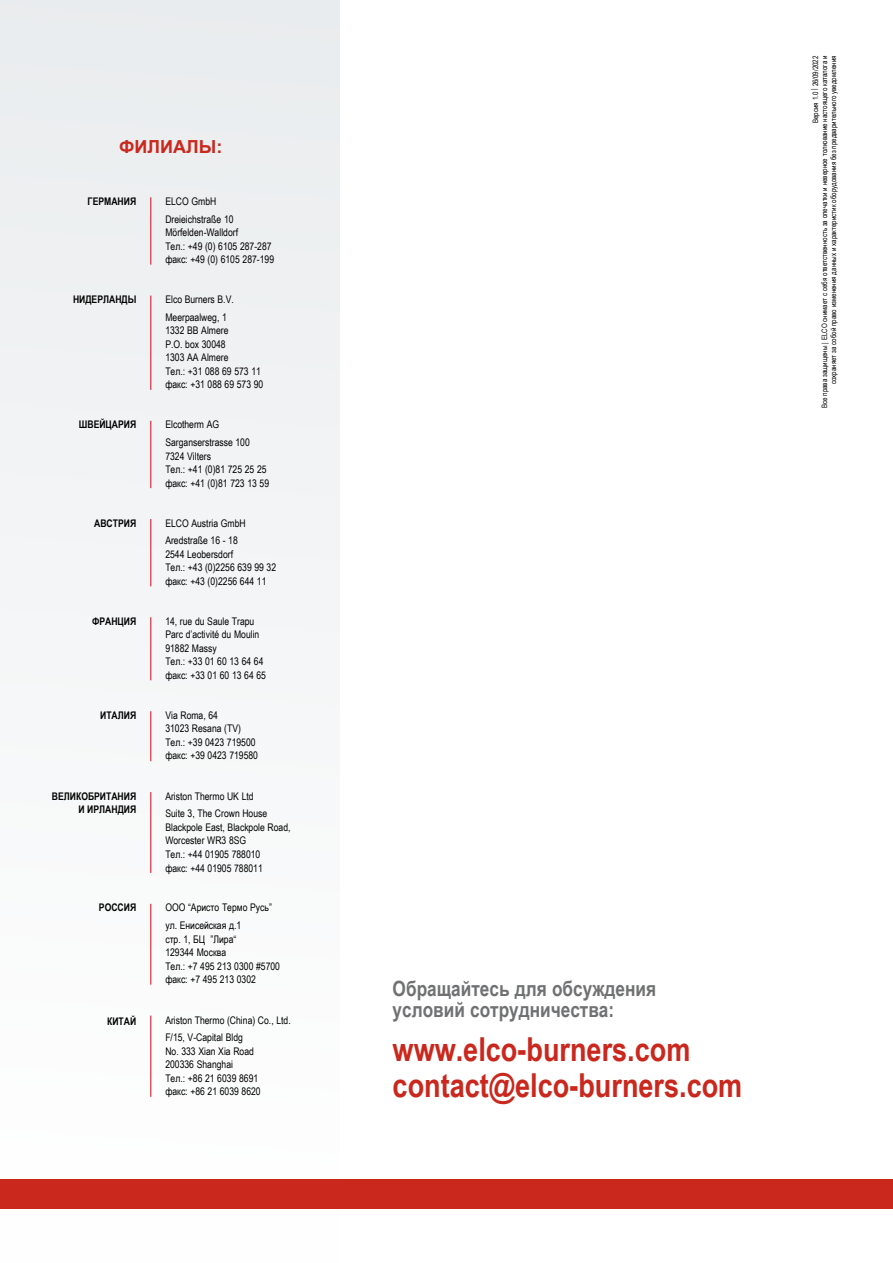
<style>
.page{position:relative;width:893px;height:1263px;background:#fff}
.page>*{position:absolute;margin:0;border:0;box-sizing:border-box;transform-origin:0 0}
.t1{font:700 33px/36px "Arial Narrow";color:#ca271d}
.t2{font:700 21px/21px "Arial Narrow";color:#707172}
.t3{font:700 18px "Arial";color:#ca271d}
.t4{font:10.5px/13.5px "Arial Narrow";color:#000}
.t5{font:700 10.5px/13.5px "Arial Narrow";color:#000;text-align:right}
.t6{font:7.5px/9px "Arial Narrow";color:#000;text-align:right}
</style>
<div class="page">
<div style="left:0;top:0;width:340px;height:1263px;background:#f4f5f6"></div>
<div style="left:0;top:1179px;width:893px;height:30px;background:#ca271d"></div>
<hr style="left:150px;top:1015px;width:1px;height:82px;background:#cd071e">
<hr style="left:150px;top:711px;width:1px;height:50px;background:#cd071e">
<hr style="left:150px;top:617px;width:1px;height:63px;background:#cd071e">
<hr style="left:150px;top:792px;width:1px;height:81px;background:#cd071e">
<hr style="left:150px;top:904px;width:1px;height:81px;background:#cd071e">
<hr style="left:150px;top:296px;width:1px;height:94px;background:#cd071e">
<hr style="left:150px;top:421px;width:1px;height:67px;background:#cd071e">
<hr style="left:150px;top:519px;width:1px;height:67px;background:#cd071e">
<hr style="left:150px;top:197px;width:1px;height:68px;background:#cd071e">
<h3 class="t3" style="left:119px;top:134px;width:105px">ФИЛИАЛЫ:</h3>
<p class="t5" style="left:88px;top:194px;width:50px">ГЕРМАНИЯ</p>
<p class="t4" style="left:165px;top:192px;width:70px;line-height:17.7px">ELCO GmbH<br>Dreieichstraße 10</p>
<p class="t4" style="left:165px;top:225px;width:110px">Mörfelden-Walldorf<br>Тел.: +49 (0) 6105 287-287 факс: +49 (0) 6105 287-199</p>
<p class="t5" style="left:73px;top:292px;width:65px">НИДЕРЛАНДЫ</p>
<p class="t4" style="left:165px;top:290px;width:70px;line-height:17.7px">Elco Burners B.V.<br>Meerpaalweg, 1</p>
<p class="t4" style="left:165px;top:324px;width:99px">1332 BB Almere<br>P.O. box 30048<br>1303 AA Almere<br>Тел.: +31 088 69 573 11 факс: +31 088 69 573 90</p>
<p class="t5" style="left:79px;top:417px;width:59px">ШВЕЙЦАРИЯ</p>
<p class="t4" style="left:165px;top:415px;width:86px;line-height:17.7px">Elcotherm AG<br>Sarganserstrasse 100</p>
<p class="t4" style="left:165px;top:449px;width:105px">7324 Vilters<br>Тел.: +41 (0)81 725 25 25 факс: +41 (0)81 723 13 59</p>
<p class="t5" style="left:94px;top:516px;width:44px">АВСТРИЯ</p>
<p class="t4" style="left:165px;top:514px;width:82px;line-height:17.7px">ELCO Austria GmbH<br>Aredstraße 16 - 18</p>
<p class="t4" style="left:165px;top:547px;width:112px">2544 Leobersdorf<br>Тел.: +43 (0)2256 639 99 32 факс: +43 (0)2256 644 11</p>
<p class="t5" style="left:92px;top:614px;width:46px">ФРАНЦИЯ</p>
<p class="t4" style="left:165px;top:614px;width:102px">14, rue du Saule Trapu<br>Parc d’activité du Moulin<br>91882 Massy<br>Тел.: +33 01 60 13 64 64 факс: +33 01 60 13 64 65</p>
<p class="t5" style="left:100px;top:708px;width:38px">ИТАЛИЯ</p>
<p class="t4" style="left:165px;top:708px;width:94px">Via Roma, 64<br>31023 Resana (TV)<br>Тел.: +39 0423 719500 факс: +39 0423 719580</p>
<p class="t5" style="left:52px;top:789px;width:86px">ВЕЛИКОБРИТАНИЯ<br>И ИРЛАНДИЯ</p>
<p class="t4" style="left:165px;top:787px;width:103px;line-height:17.7px">Ariston Thermo UK Ltd<br>Suite 3, The Crown House</p>
<p class="t4" style="left:165px;top:820px;width:127px">Blackpole East, Blackpole Road,<br>Worcester WR3 8SG<br>Тел.: +44 01905 788010<br>факс: +44 01905 788011</p>
<p class="t4" style="left:165px;top:898px;width:108px;line-height:17.7px">ООО “Аристо Термо Русь” ул. Енисейская д.1</p>
<p class="t4" style="left:165px;top:932px;width:116px">стр. 1, БЦ ”Лира“<br>129344 Москва<br>Тел.: +7 495 213 0300 #5700 факс: +7 495 213 0302</p>
<p class="t5" style="left:99px;top:900px;width:39px">РОССИЯ</p>
<p class="t5" style="left:107px;top:1014px;width:31px">КИТАЙ</p>
<p class="t4" style="left:165px;top:1011px;width:127px;line-height:17.7px">Ariston Thermo (China) Co., Ltd.<br>F/15, V-Capital Bldg</p>
<p class="t4" style="left:165px;top:1044px;width:97px">No. 333 Xian Xia Road<br>200336 Shanghai<br>Тел.: +86 21 6039 8691 факс: +86 21 6039 8620</p>
<p class="t6" style="left:811px;top:408px;width:354px;rotate:-90deg">Версия 1.0 | 26/09/2022<br>Все права защищены | ELCO снимает с себя ответственность за опечатки и неверное толкование настоящего каталога и сохраняет за собой право изменения данных и характеристик оборудования без предварительного уведомления</p>
<h2 class="t2" style="left:393px;top:977px;width:265px">Обращайтесь для обсуждения условий сотрудничества:</h2>
<h1 class="t1" style="left:393px;top:1030px;width:351px">www.elco-burners.com contact@elco-burners.com</h1>
</div>
